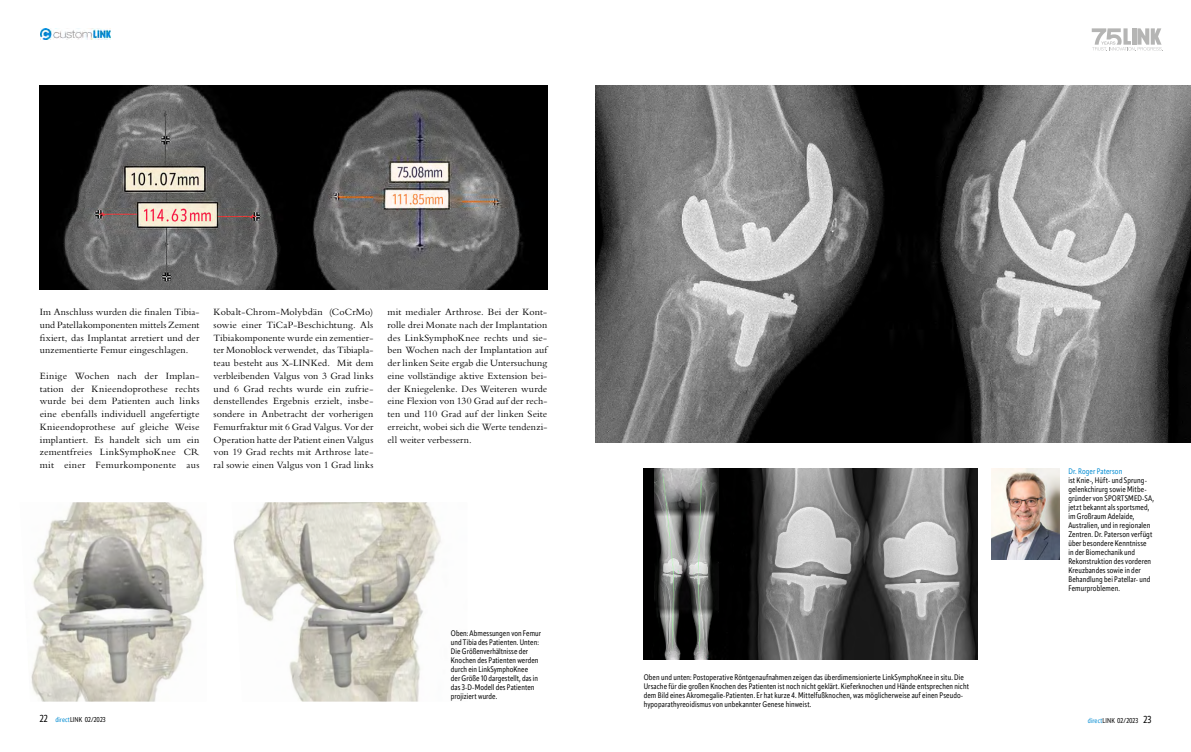
<style>
.page{position:relative;width:1191px;height:752px;background:#fff}
.page>*{position:absolute;margin:0;border:0;box-sizing:border-box;transform-origin:0 0}
.t1{font:10px/12.8px "Bembo MT Pro";letter-spacing:.015em;color:#000;text-align:justify}
.t2{font:8px/9px "Apparat Cond";letter-spacing:.01em;color:#000}
.t3{font:8px "Apparat Cond";letter-spacing:.015em;color:#008bd2}
.t4{font:7px "Apparat Cond";letter-spacing:.01em;color:#000}
.s1{font-size:10px}
.s2{color:#008bd2}
</style>
<div class="page">
<img style="left:31px;top:502px;width:173px;height:199px">
<img style="left:233px;top:502px;width:208px;height:199px">
<img style="left:991px;top:468px;width:68px;height:90px">
<img style="left:40px;top:28px;width:71px;height:12px">
<img style="left:40px;top:85px;width:507px;height:204px">
<img style="left:595px;top:85px;width:596px;height:357px">
<img style="left:643px;top:468px;width:334px;height:191px">
<svg style="left:1091px;top:28px;width:72px;height:23px"></svg>
<p class="t1" style="left:40px;top:305px;width:161px">Im Anschluss wurden die finalen Tibia&shy;und Patellakomponenten mittels Zement fixiert, das Implantat arretiert und der unzementierte Femur eingeschlagen.</p>
<p class="t1" style="left:40px;top:369px;width:161px">Einige Wochen nach der Implan&shy;tation der Knieendoprothese rechts wurde bei dem Patienten auch links eine ebenfalls individuell angefertigte Knieendoprothese auf gleiche Weise implantiert. Es handelt sich um ein zementfreies LinkSymphoKnee CR mit einer Femurkomponente aus</p>
<p class="t1" style="left:214px;top:305px;width:161px">Kobalt-Chrom-Molybdän (CoCrMo) sowie einer TiCaP-Beschichtung. Als Tibiakomponente wurde ein zementier&shy;ter Monoblock verwendet, das Tibiapla&shy;teau besteht aus X-LINKed. Mit dem verbleibenden Valgus von 3 Grad links und 6 Grad rechts wurde ein zufrie&shy;denstellendes Ergebnis erzielt, insbe&shy;sondere in Anbetracht der vorherigen Femurfraktur mit 6 Grad Valgus. Vor der Operation hatte der Patient einen Valgus von 19 Grad rechts mit Arthrose late&shy;ral sowie einen Valgus von 1 Grad links</p>
<p class="t1" style="left:387px;top:305px;width:161px">mit medialer Arthrose. Bei der Kont&shy;rolle drei Monate nach der Implantation des LinkSymphoKnee rechts und sie&shy;ben Wochen nach der Implantation auf der linken Seite ergab die Untersuchung eine vollständige aktive Extension bei&shy;der Kniegelenke. Des Weiteren wurde eine Flexion von 130 Grad auf der rech&shy;ten und 110 Grad auf der linken Seite erreicht, wobei sich die Werte tendenzi&shy;ell weiter verbessern.</p>
<p class="t2" style="left:451px;top:628px;width:92px">Oben: Abmessungen von Femur und Tibia des Patienten. Unten:<br>Die Größenverhältnisse der<br>Knochen des Patienten werden durch ein LinkSymphoKnee<br>der Größe 10 dargestellt, das in das 3-D-Modell des Patienten projiziert wurde.</p>
<p class="t2" style="left:643px;top:672px;width:327px">Oben und unten: Postoperative Röntgenaufnahmen zeigen das überdimensionierte LinkSymphoKnee in situ. Die Ursache für die großen Knochen des Patienten ist noch nicht geklärt. Kieferknochen und Hände entsprechen nicht dem Bild eines Akromegalie-Patienten. Er hat kurze 4. Mittelfußknochen, was möglicherweise auf einen Pseudo&shy;hypoparathyreoidismus von unbekannter Genese hinweist.</p>
<p class="t3" style="left:1068px;top:466px;width:55px">Dr. Roger Paterson</p>
<p class="t2" style="left:1068px;top:476px;width:87px">ist Knie-, Hüft- und Sprung&shy;gelenkchirurg sowie Mitbe&shy;gründer von SPORTSMED-SA, jetzt bekannt als sportsmed, im Großraum Adelaide,<br>Australien, und in regionalen<br>Zentren. Dr. Paterson verfügt über besondere Kenntnisse<br>in der Biomechanik und<br>Rekonstruktion des vorderen<br>Kreuzbandes sowie in der<br>Behandlung bei Patellar- und<br>Femurproblemen.</p>
<p class="t4" style="left:40px;top:715px;width:67px"><span class="s1">22</span> <span class="s2">direct</span>LINK 02/2023</p>
<p class="t4" style="left:1088px;top:716px;width:65px"><span class="s2">direct</span>LINK 02/2023 <span class="s1">23</span></p>
</div>
